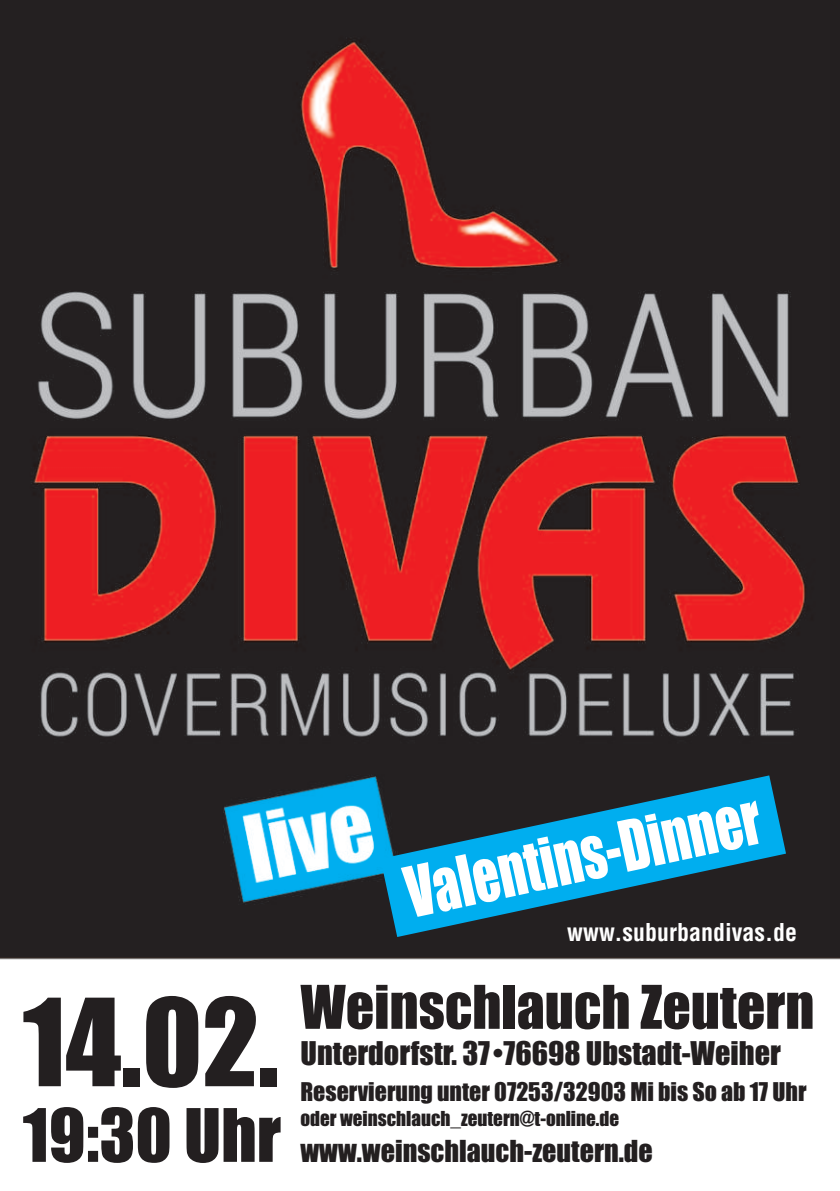
<style>
.page{position:relative;width:840px;height:1191px;background:#fff}
.page>*{position:absolute;margin:0;border:0;box-sizing:border-box;transform-origin:0 0}
.t1{font:112px "Impact";color:#231f20}
.t2{font:68px "Impact";color:#231f20}
.t3{font:65px "Impact";color:#fff;scale:.8 1}
.t4{font:55.6px "Impact";color:#231f20}
.t5{font:30.2px "Impact";color:#231f20}
.t6{font:28px "Impact";color:#231f20}
.t7{font:700 condensed 24px "Helvetica";color:#fff}
.t8{font:23.8px "Impact";color:#231f20}
.t9{font:19px "Impact";color:#231f20}
</style>
<div class="page">
<img style="left:0;top:0;width:839px;height:960px">
<svg style="left:380px;top:775px;width:405px;height:162px;fill:#232427"></svg>
<h1 class="t1" style="left:23px;top:982px;width:258px">14.02.</h1>
<h2 class="t2" style="left:23px;top:1098px;width:260px">19:30 Uhr</h2>
<h3 class="t3" style="left:399px;top:858px;width:452px;rotate:-12deg">Valentins-Dinner</h3>
<p class="t7" style="left:567px;top:919px;width:231px">www.suburbandivas.de</p>
<h3 class="t4" style="left:300px;top:977px;width:515px">Weinschlauch Zeutern</h3>
<p class="t5" style="left:300px;top:1037px;width:481px">Unterdorfstr. 37•76698 Ubstadt-Weiher</p>
<p class="t8" style="left:300px;top:1079px;width:507px">Reservierung unter 07253/32903 Mi bis So ab 17 Uhr</p>
<p class="t9" style="left:300px;top:1108px;width:320px">oder weinschlauch_zeutern@t-online.de</p>
<p class="t6" style="left:300px;top:1135px;width:353px">www.weinschlauch-zeutern.de</p>
</div>
